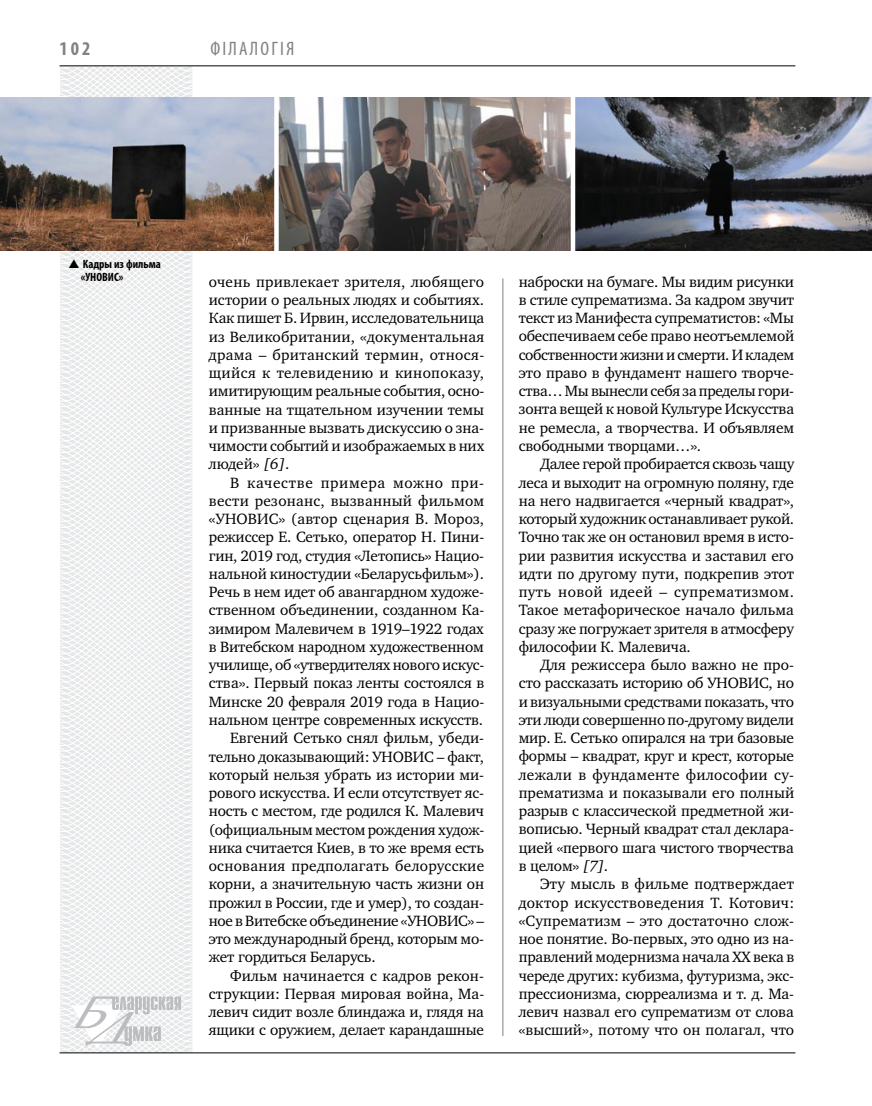
<style>
.page{position:relative;width:872px;height:1106px;background:#fff}
.page>*{position:absolute;margin:0;border:0;box-sizing:border-box;transform-origin:0 0}
.t1{font:condensed 19.5px "Myriad Pro";color:#808285}
.t2{font:700 condensed 19.5px "Myriad Pro";color:#808285}
.t3{font:15.3px/18.3px "Charter C";letter-spacing:-.01em;color:#000;text-align:justify}
.t4{font:15.3px "Charter C";letter-spacing:.015em;color:#000}
.t5{font:15.3px "Charter C";letter-spacing:.01em;color:#000}
.t6{font:15.3px "Charter C";letter-spacing:.04em;color:#000}
.t7{font:700 condensed 12px/13.5px "Myriad Pro";color:#000}
.s1{font-style:italic}
</style>
<div class="page">
<svg style="left:2px;top:65px;width:249px;height:989px"></svg>
<hr style="left:60px;top:1052px;width:735px;height:1px;background:#000">
<svg style="left:71px;top:996px;width:110px;height:53px"></svg>
<hr style="left:60px;top:65px;width:735px;height:1px;background:#000">
<hr style="left:502px;top:278px;width:1px;height:758px;background:#808285">
<img style="left:0;top:97px;width:872px;height:153px">
<div style="left:274px;top:80px;width:5px;height:185px;background:#fff"></div>
<hr style="left:571px;top:80px;width:4px;height:185px;background:#fff">
<svg style="left:69px;top:259px;width:23px;height:10px"></svg>
<p class="t2" style="left:60px;top:37px;width:32px">102</p>
<p class="t1" style="left:210px;top:37px;width:30px">Філалог</p>
<p class="t1" style="left:280px;top:37px;width:15px">ія</p>
<p class="t7" style="left:81px;top:257px;width:82px">Кадры из фильма «УНОВИС»</p>
<p class="t3" style="left:209px;top:272px;width:277px">очень привлекает зрителя, любящего истории о реальных людях и событиях.<br>Как пишет Б. Ирвин, исследовательница из Великобритании, «документальная драма – британский термин, относя&shy;щийся к телевидению и кинопоказу, имитирующим реальные события, осно&shy;ванные на тщательном изучении темы и призванные вызвать дискуссию о зна&shy;чимости событий и изображаемых в них людей» <span class="s1">[6]</span>.</p>
<p class="t6" style="left:230px;top:474px;width:255px">В качестве примера можно при-</p>
<p class="t4" style="left:209px;top:492px;width:277px">вести резонанс, вызванный фильмом</p>
<p class="t5" style="left:209px;top:510px;width:277px">«УНОВИС» (автор сценария В. Мороз,</p>
<p class="t3" style="left:209px;top:528px;width:277px">режиссер Е. Сетько, оператор Н. Пини-</p>
<p class="t3" style="left:209px;top:546px;width:277px">гин, 2019 год, студия «Летопись» Нацио-</p>
<p class="t3" style="left:209px;top:564px;width:277px">нальной киностудии «Беларусьфильм»).</p>
<p class="t3" style="left:209px;top:583px;width:277px">Речь в нем идет об авангардном художе-</p>
<p class="t3" style="left:209px;top:601px;width:277px">ственном объединении, созданном Ка-</p>
<p class="t3" style="left:209px;top:619px;width:277px">зимиром Малевичем в 1919–1922 годах</p>
<p class="t3" style="left:209px;top:637px;width:277px">в Витебском народном художественном</p>
<p class="t3" style="left:209px;top:656px;width:277px">училище, об «утвердителях нового искус-</p>
<p class="t3" style="left:209px;top:674px;width:277px">ства». Первый показ ленты состоялся в</p>
<p class="t3" style="left:209px;top:692px;width:277px">Минске 20 февраля 2019 года в Нацио-</p>
<p class="t3" style="left:209px;top:711px;width:276px">нальном центре современных искусств.</p>
<p class="t3" style="left:230px;top:729px;width:256px">Евгений Сетько снял фильм, убеди-</p>
<p class="t3" style="left:209px;top:747px;width:277px">тельно доказывающий: УНОВИС – факт,</p>
<p class="t3" style="left:209px;top:765px;width:277px">который нельзя убрать из истории ми-</p>
<p class="t3" style="left:209px;top:784px;width:277px">рового искусства. И если отсутствует яс-</p>
<p class="t3" style="left:209px;top:802px;width:277px">ность с местом, где родился К. Малевич</p>
<p class="t3" style="left:209px;top:820px;width:277px">(официальным местом рождения худож-</p>
<p class="t3" style="left:209px;top:838px;width:277px">ника считается Киев, в то же время есть</p>
<p class="t4" style="left:209px;top:857px;width:277px">основания предполагать белорусские</p>
<p class="t3" style="left:209px;top:875px;width:277px">корни, а значительную часть жизни он</p>
<p class="t3" style="left:209px;top:893px;width:277px">прожил в России, где и умер), то создан-</p>
<p class="t3" style="left:209px;top:911px;width:277px">ное в Витебске объединение «УНОВИС» –</p>
<p class="t3" style="left:209px;top:930px;width:277px">это международный бренд, которым мо-</p>
<p class="t3" style="left:209px;top:948px;width:168px">жет гордиться Беларусь.</p>
<p class="t5" style="left:230px;top:967px;width:255px">Фильм начинается с кадров рекон-</p>
<p class="t3" style="left:209px;top:984px;width:277px">струкции: Первая мировая война, Ма-</p>
<p class="t3" style="left:209px;top:1003px;width:277px">левич сидит возле блиндажа и, глядя на</p>
<p class="t3" style="left:209px;top:1021px;width:277px">ящики с оружием, делает карандашные</p>
<p class="t3" style="left:519px;top:272px;width:277px">наброски на бумаге. Мы видим рисунки в стиле супрематизма. За кадром звучит текст из Манифеста супрематистов: «Мы обеспечиваем себе право неотъемлемой собственности жизни и смерти. И кладем это право в фундамент нашего творче&shy;ства… Мы вынесли себя за пределы гори&shy;зонта вещей к новой Культуре Искусства не ремесла, а творчества. И объявляем свободными творцами…».</p>
<p class="t3" style="left:519px;top:455px;width:277px;text-indent:21px">Далее герой пробирается сквозь чащу леса и выходит на огромную поляну, где на него надвигается «черный квадрат», который художник останавливает рукой.<br>Точно так же он остановил время в исто&shy;рии развития искусства и заставил его идти по другому пути, подкрепив этот путь новой идеей – супрематизмом.<br>Такое метафорическое начало фильма сразу же погружает зрителя в атмосферу философии К. Малевича.</p>
<p class="t3" style="left:519px;top:656px;width:277px;text-indent:21px">Для режиссера было важно не про&shy;сто рассказать историю об УНОВИС, но и визуальными средствами показать, что эти люди совершенно по-другому видели мир. Е. Сетько опирался на три базовые формы – квадрат, круг и крест, которые лежали в фундаменте философии су&shy;прематизма и показывали его полный разрыв с классической предметной жи&shy;вописью. Черный квадрат стал деклара&shy;цией «первого шага чистого творчества в целом» <span class="s1">[7]</span>.</p>
<p class="t3" style="left:519px;top:875px;width:277px;text-indent:21px">Эту мысль в фильме подтверждает доктор искусствоведения Т. Котович: «Супрематизм – это достаточно слож&shy;ное понятие. Во-первых, это одно из на&shy;правлений модернизма начала ХХ века в череде других: кубизма, футуризма, экс&shy;прессионизма, сюрреализма и т. д. Ма&shy;левич назвал его супрематизм от слова «высший», потому что он полагал, что</p>
</div>
